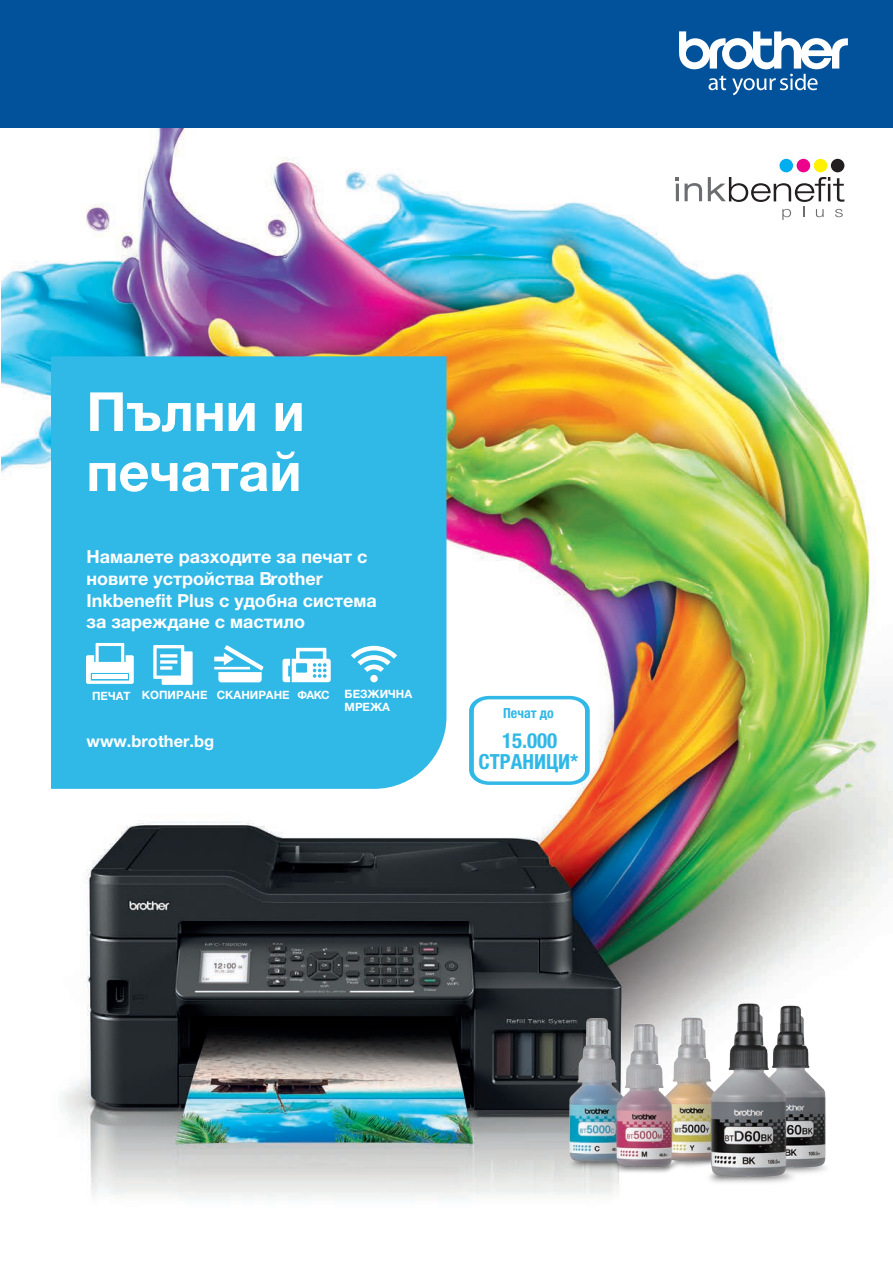
<style>
.page{position:relative;width:893px;height:1263px;background:#fff}
.page>*{position:absolute;margin:0;border:0;box-sizing:border-box;transform-origin:0 0}
.t1{font:700 54px/60px "Helvetica Neue LTW1 G";color:#fff}
.t2{font:700 condensed 21px/21.5px "Helvetica Neue LTW1 G";color:#30b8e7;text-align:center}
.t3{font:700 18px/21.6px "Helvetica Neue LTW1 G";color:#fff}
.t4{font:700 16.5px "Helvetica Neue LTW1 G";color:#fff}
.t5{font:700 condensed 13.95px "Helvetica Neue LTW1 G";color:#30b8e7}
.t6{font:500 11.55px "Helvetica Neue LTW1 G";color:#fff}
.t7{font:700 11.4px/13.8px "Helvetica Neue LTW1 G";color:#fff}
</style>
<div class="page">
<img style="left:2px;top:128px;width:891px;height:1070px">
<div style="left:51px;top:356px;width:395px;height:433px;background:#30b8e7"></div>
<svg style="left:214px;top:645px;width:50px;height:37px"></svg>
<svg style="left:86px;top:643px;width:48px;height:41px"></svg>
<div style="left:92px;top:674px;width:36px;height:5px;background:#fff"></div>
<svg style="left:153px;top:645px;width:40px;height:40px"></svg>
<svg style="left:283px;top:648px;width:48px;height:34px"></svg>
<svg style="left:351px;top:646px;width:46px;height:36px"></svg>
<div style="left:779px;top:159px;width:14px;height:13px;background:#00aeef;border-radius:50%"></div>
<div style="left:797px;top:159px;width:13px;height:13px;background:#ed028c;border-radius:50%"></div>
<div style="left:814px;top:159px;width:13px;height:13px;background:#fff101;border-radius:50%"></div>
<div style="left:831px;top:159px;width:13px;height:13px;background:#231f20;border-radius:50%"></div>
<svg style="left:676px;top:177px;width:26px;height:24px"></svg>
<svg style="left:708px;top:177px;width:136px;height:43px"></svg>
<img style="left:559px;top:997px;width:279px;height:198px">
<div style="left:0;top:0;width:893px;height:128px;background:#01519b"></div>
<svg style="left:679px;top:31px;width:169px;height:64px"></svg>
<svg style="left:467px;top:694px;width:125px;height:93px"></svg>
<h1 class="t1" style="left:86px;top:381px;width:220px">Пълни и печатай</h1>
<p class="t3" style="left:86px;top:546px;width:292px">Намалете разходите за печат с новите устройства Brother<br>Inkbenefit Plus с удобна система за зареждане с мастило</p>
<p class="t7" style="left:142px;top:688px;width:189px">КОПИРАНЕ СКАНИРАНЕ ФАКС</p>
<p class="t7" style="left:345px;top:687px;width:69px">БЕЗЖИЧНА<br>МРЕЖА</p>
<p class="t7" style="left:92px;top:689px;width:40px">ПЕЧАТ</p>
<p class="t6" style="left:92px;top:689px;width:36px">PRINT</p>
<p class="t6" style="left:156px;top:689px;width:34px">COPY</p>
<p class="t6" style="left:222px;top:689px;width:33px">SCAN</p>
<p class="t6" style="left:299px;top:689px;width:23px">FAX</p>
<p class="t6" style="left:346px;top:689px;width:60px">WIRELESS</p>
<p class="t4" style="left:87px;top:731px;width:129px">www.brother.bg</p>
<p class="t5" style="left:503px;top:704px;width:52px">Печат до</p>
<p class="t2" style="left:479px;top:729px;width:101px">15.000<br>СТРАНИЦИ*</p>
</div>
